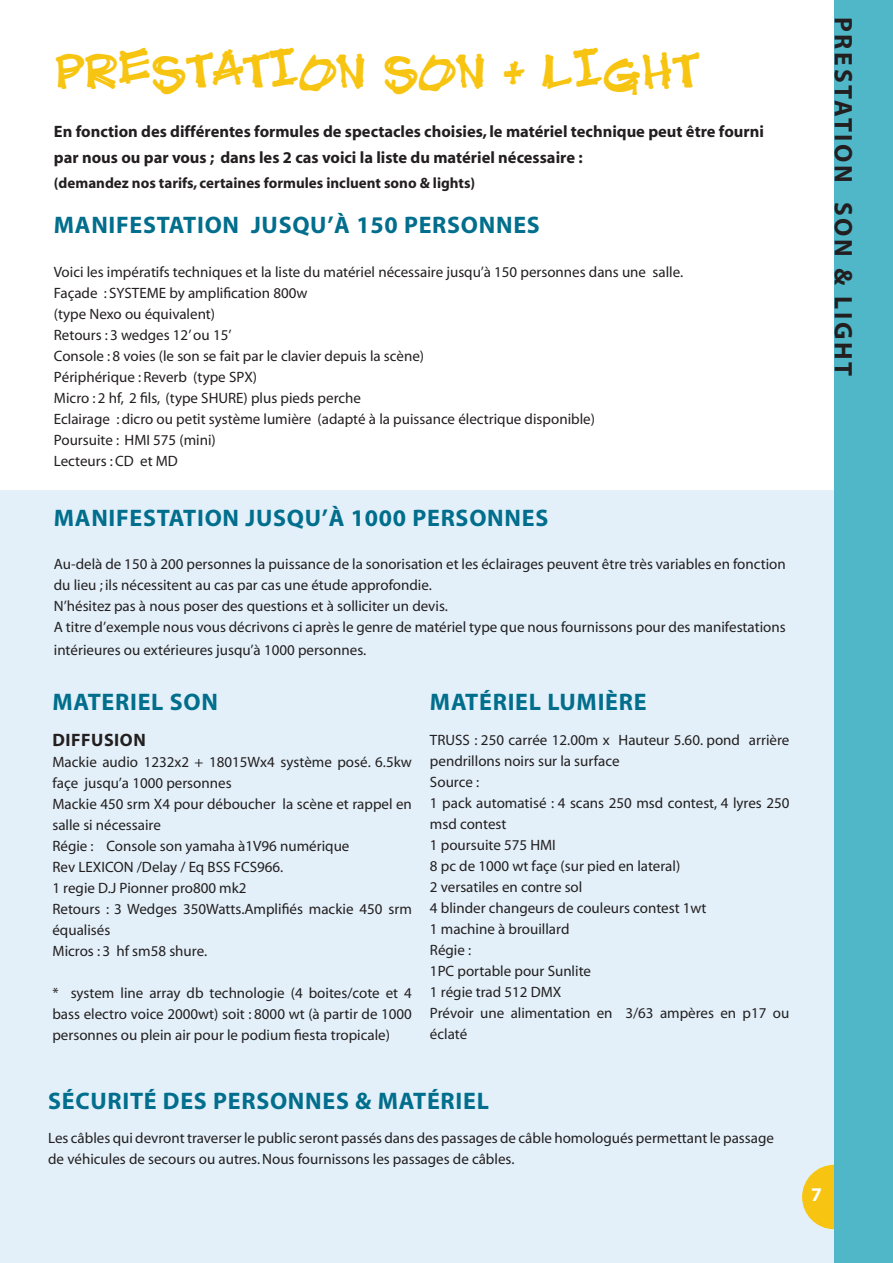
<style>
.page{position:relative;width:893px;height:1263px;background:#fff}
.page>*{position:absolute;margin:0;border:0;box-sizing:border-box;transform-origin:0 0}
.t1{font:48px "Mouth Breather BB";color:#f7c511}
.t2{font:700 25.5px "Myriad Pro";letter-spacing:.11em;color:#231f20}
.t3{font:700 24px "Myriad";letter-spacing:.03em;color:#006e8c}
.t4{font:700 19.5px "Myriad";color:#fff}
.t5{font:700 18px "Myriad";letter-spacing:.03em;color:#231f20}
.t6{font:700 16.5px/25.5px "Myriad";color:#231f20}
.t7{font:15px/21px "Myriad";color:#231f20}
.t8{font:700 15px "Myriad";color:#231f20}
</style>
<div class="page">
<div style="left:0;top:491px;width:847px;height:772px;background:#e3f0f9"></div>
<div style="left:802px;top:1165px;width:65px;height:64px;background:#f7c511;border-radius:50%"></div>
<div style="left:835px;top:0;width:58px;height:1262px;background:#50b7c8"></div>
<h1 class="t1" style="left:55px;top:48px;width:645px">PRESTATION SON + LIGHT</h1>
<p class="t6" style="left:54px;top:119px;width:712px">En fonction des différentes formules de spectacles choisies, le matériel technique peut être fourni par nous ou par vous ; dans les 2 cas voici la liste du matériel nécessaire :</p>
<p class="t8" style="left:54px;top:175px;width:423px">(demandez nos tarifs, certaines formules incluent sono &amp; lights)</p>
<h3 class="t3" style="left:54px;top:213px;width:36px">Manifestation</h3>
<h3 class="t3" style="left:251px;top:213px;width:169px">jusqu’à 150 personnes</h3>
<p class="t7" style="left:54px;top:262px;width:631px">Voici les impératifs techniques et la liste du matériel nécessaire jusqu’à 150 personnes dans une salle.<br>Façade : SYSTEME by amplification 800w<br>(type Nexo ou équivalent)<br>Retours : 3 wedges 12’ ou 15’<br>Console : 8 voies (le son se fait par le clavier depuis la scène)<br>Périphérique : Reverb (type SPX)<br>Micro : 2 hf, 2 fils, (type SHURE) plus pieds perche<br>Eclairage : dicro ou petit système lumière (adapté à la puissance électrique disponible)<br>Poursuite : HMI 575 (mini)<br>Lecteurs : CD et MD</p>
<h3 class="t3" style="left:54px;top:505px;width:36px">Manifestation</h3>
<h3 class="t3" style="left:245px;top:505px;width:183px">jusqu’à 1000 personnes</h3>
<p class="t7" style="left:54px;top:555px;width:733px">Au-delà de 150 à 200 personnes la puissance de la sonorisation et les éclairages peuvent être très variables en fonction du lieu ; ils nécessitent au cas par cas une étude approfondie.<br>N’hésitez pas à nous poser des questions et à solliciter un devis.<br>A titre d’exemple nous vous décrivons ci après le genre de matériel type que nous fournissons pour des manifestations</p>
<p class="t7" style="left:54px;top:640px;width:314px">intérieures ou extérieures jusqu’à 1000 personnes.</p>
<h3 class="t3" style="left:52px;top:690px;width:167px">MATERIEL SON</h3>
<p class="t5" style="left:52px;top:731px;width:95px">DIFFUSION</p>
<p class="t7" style="left:52px;top:753px;width:361px">Mackie audio 1232x2 + 18015Wx4 système posé. 6.5kw façe jusqu’a 1000 personnes<br>Mackie 450 srm X4 pour déboucher la scène et rappel en salle si nécessaire<br>Régie : Console son yamaha à1V96 numérique<br>Rev LEXICON /Delay / Eq BSS FCS966.<br>1 regie D.J Pionner pro800 mk2<br>Retours : 3 Wedges 350Watts.Amplifiés mackie 450 srm équalisés<br>Micros : 3 hf sm58 shure.</p>
<p class="t7" style="left:52px;top:984px;width:361px;text-align:justify">* system line array db technologie (4 boites/cote et 4 bass electro voice 2000wt) soit : 8000 wt (à partir de 1000 personnes ou plein air pour le podium fiesta tropicale)</p>
<h3 class="t3" style="left:430px;top:690px;width:76px">Matériel</h3>
<h3 class="t3" style="left:547px;top:690px;width:15px">lumi</h3>
<h3 class="t3" style="left:605px;top:690px;width:28px">ère</h3>
<p class="t7" style="left:430px;top:730px;width:361px">TRUSS : 250 carrée 12.00m x Hauteur 5.60. pond arrière pendrillons noirs sur la surface<br>Source :<br>1 pack automatisé : 4 scans 250 msd contest, 4 lyres 250 msd contest<br>1 poursuite 575 HMI<br>8 pc de 1000 wt façe (sur pied en lateral)<br>2 versatiles en contre sol<br>4 blinder changeurs de couleurs contest 1wt<br>1 machine à brouillard<br>Régie :<br>1PC portable pour Sunlite<br>1 régie trad 512 DMX<br>Prévoir une alimentation en 3/63 ampères en p17 ou éclaté</p>
<h3 class="t3" style="left:48px;top:1088px;width:42px">Sécurit</h3>
<h3 class="t3" style="left:144px;top:1088px;width:34px">é des</h3>
<h3 class="t3" style="left:213px;top:1088px;width:16px">personnes</h3>
<h3 class="t3" style="left:355px;top:1088px;width:40px">&amp; mat</h3>
<h3 class="t3" style="left:427px;top:1088px;width:27px">ériel</h3>
<p class="t7" style="left:48px;top:1128px;width:727px">Les câbles qui devront traverser le public seront passés dans des passages de câble homologués permettant le passage de véhicules de secours ou autres. Nous fournissons les passages de câbles.</p>
<h2 class="t2" style="left:860px;top:17px;width:361px;rotate:90deg">PRESTATION SON &amp; LIGHT</h2>
<h3 class="t4" style="left:811px;top:1185px;width:12px">7</h3>
</div>
